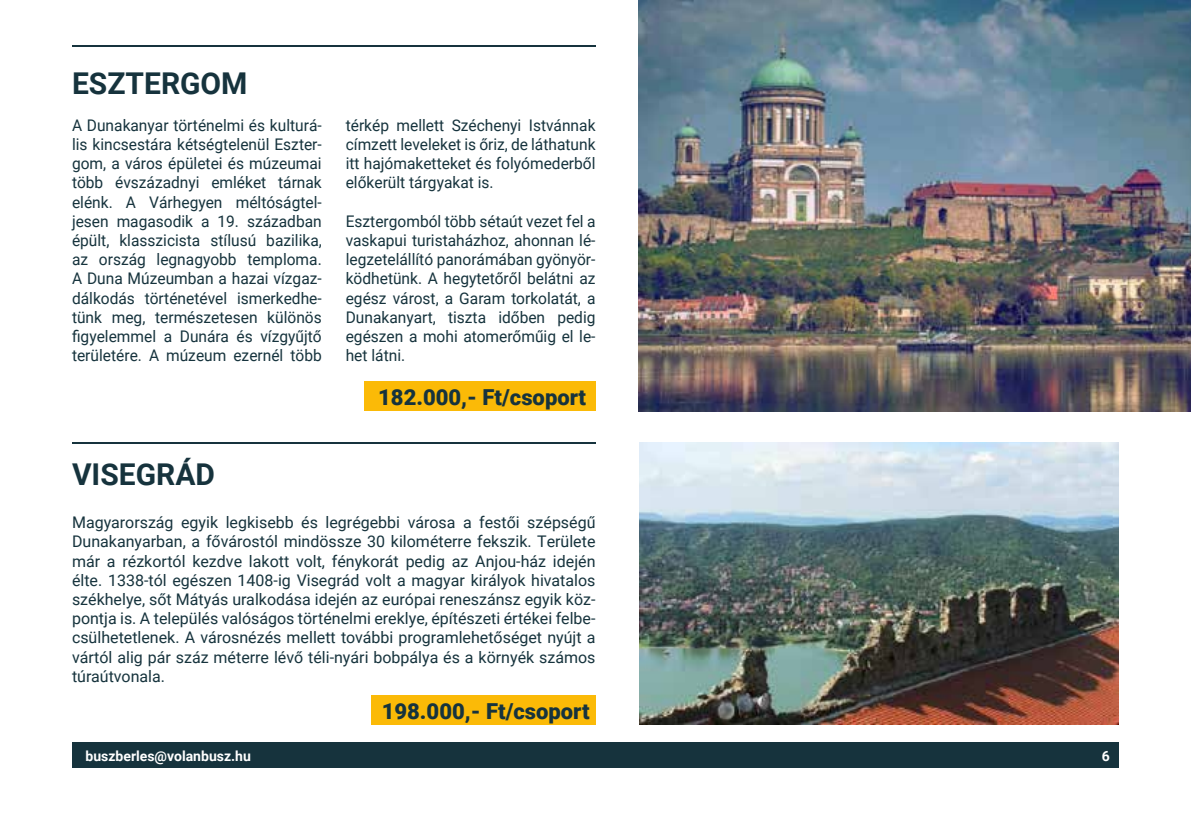
<style>
.page{position:relative;width:1191px;height:840px;background:#fff}
.page>*{position:absolute;margin:0;border:0;box-sizing:border-box;transform-origin:0 0}
.t1{font:700 30px "Roboto";color:#16333d}
.t2{font:900 22px "Roboto";color:#16333d}
.t3{font:16px/19.2px "Roboto";color:#16333d;text-align:justify}
.t4{font:700 14px "Roboto";color:#fff}
</style>
<div class="page">
<div style="left:72px;top:742px;width:1047px;height:25px;background:#16333d"></div>
<hr style="left:72px;top:442px;width:523px;height:2px;background:#16333d">
<hr style="left:72px;top:45px;width:523px;height:1px;background:#16333d">
<div style="left:364px;top:381px;width:231px;height:30px;background:#fbba07"></div>
<div style="left:371px;top:695px;width:224px;height:29px;background:#fbba07"></div>
<img style="left:639px;top:0;width:552px;height:411px">
<img style="left:639px;top:442px;width:480px;height:281px">
<h1 class="t1" style="left:72px;top:62px;width:177px">ESZTERGOM</h1>
<p class="t3" style="left:72px;top:115px;width:251px">A Dunakanyar történelmi és kulturá&shy;lis kincsestára kétségtelenül Eszter&shy;gom, a város épületei és múzeumai több évszázadnyi emléket tárnak elénk. A Várhegyen méltóságtel&shy;jesen magasodik a 19. században épült, klasszicista stílusú bazilika, az ország legnagyobb temploma.<br>A Duna Múzeumban a hazai vízgaz&shy;dálkodás történetével ismerkedhe&shy;tünk meg, természetesen különös figyelemmel a Dunára és vízgyűjtő területére. A múzeum ezernél több</p>
<p class="t3" style="left:346px;top:115px;width:251px">térkép mellett Széchenyi Istvánnak címzett leveleket is őriz, de láthatunk itt hajómaketteket és folyómederből előkerült tárgyakat is.</p>
<p class="t3" style="left:346px;top:211px;width:251px">Esztergomból több sétaút vezet fel a vaskapui turistaházhoz, ahonnan lé&shy;legzetelállító panorámában gyönyör&shy;ködhetünk. A hegytetőről belátni az egész várost, a Garam torkolatát, a Dunakanyart, tiszta időben pedig egészen a mohi atomerőműig el le&shy;het látni.</p>
<h1 class="t1" style="left:72px;top:453px;width:144px">VISEGRÁD</h1>
<h2 class="t2" style="left:378px;top:381px;width:209px">182.000,- Ft/csoport</h2>
<p class="t3" style="left:72px;top:512px;width:525px">Magyarország egyik legkisebb és legrégebbi városa a festői szépségű Dunakanyarban, a fővárostól mindössze 30 kilométerre fekszik. Területe már a rézkortól kezdve lakott volt, fénykorát pedig az Anjou-ház idején élte. 1338-tól egészen 1408-ig Visegrád volt a magyar királyok hivatalos székhelye, sőt Mátyás uralkodása idején az európai reneszánsz egyik köz&shy;pontja is. A település valóságos történelmi ereklye, építészeti értékei felbe&shy;csülhetetlenek. A városnézés mellett további programlehetőséget nyújt a vártól alig pár száz méterre lévő téli-nyári bobpálya és a környék számos túraútvonala.</p>
<h2 class="t2" style="left:382px;top:695px;width:209px">198.000,- Ft/csoport</h2>
<p class="t4" style="left:86px;top:746px;width:167px">buszberles@volanbusz.hu</p>
<p class="t4" style="left:1101px;top:746px;width:10px">6</p>
</div>
